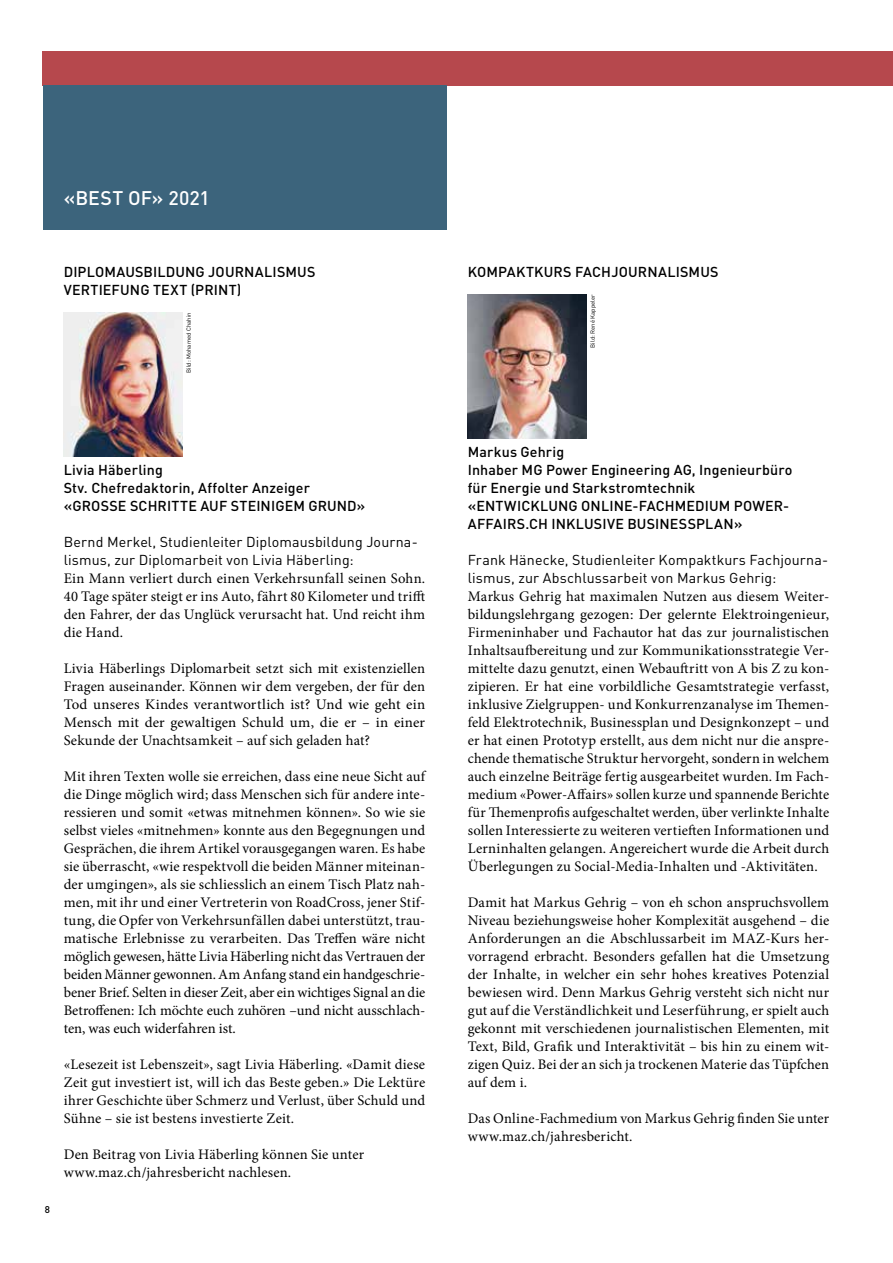
<style>
.page{position:relative;width:893px;height:1263px;background:#fff}
.page>*{position:absolute;margin:0;border:0;box-sizing:border-box;transform-origin:0 0}
.t1{font:500 19.5px "DIN";letter-spacing:.01em;color:#fff}
.t2{font:14.7px/18px "Minion Pro";letter-spacing:.01em;color:#000;text-align:justify}
.t3{font:500 14.25px/18px "DIN";letter-spacing:.01em;color:#000}
.t4{font:14.25px/18px "DIN";letter-spacing:.01em;color:#000}
.t5{font:500 9.75px "DIN";color:#000}
.t6{font:6px "DIN";color:#000}
</style>
<div class="page">
<img style="left:468px;top:295px;width:119px;height:144px">
<img style="left:64px;top:313px;width:119px;height:144px">
<div style="left:43px;top:51px;width:850px;height:35px;background:#b6484d"></div>
<div style="left:43px;top:86px;width:403px;height:144px;background:#3c647c"></div>
<h1 class="t1" style="left:64px;top:185px;width:148px">«BEST OF» 2021</h1>
<p class="t3" style="left:64px;top:262px;width:253px">DIPLOMAUSBILDUNG JOURNALISM US<br>VERTIEFUNG TEXT (PRINT)</p>
<p class="t6" style="left:185px;top:373px;width:62px;rotate:-90deg">Bild: Mohamed Chahin</p>
<p class="t5" style="left:45px;top:1203px;width:7px">8</p>
<p class="t3" style="left:64px;top:460px;width:303px">LIVIA HÄBERLING<br>STV. CHEFREDAKTORIN, AFFOLTER ANZEIGER «GROSSE SCHRITTE AUF STEINIGEM GRUND»</p>
<p class="t4" style="left:64px;top:532px;width:355px">Bernd Merkel, Studienleiter Diplomausbildung Journa&shy;lismus, zur Diplomarbeit von Livia Häberling:</p>
<p class="t2" style="left:64px;top:569px;width:363px">Ein Mann verliert durch einen Verkehrsunfall seinen Sohn.<br>40 Tage später steigt er ins Auto, fährt 80 Kilometer und trifft den Fahrer, der das Unglück verursacht hat. Und reicht ihm die Hand.</p>
<p class="t2" style="left:64px;top:659px;width:363px">Livia Häberlings Diplomarbeit setzt sich mit existenziellen Fragen auseinander. Können wir dem vergeben, der für den Tod unseres Kindes verantwortlich ist? Und wie geht ein Mensch mit der gewaltigen Schuld um, die er – in einer Sekunde der Unachtsamkeit – auf sich geladen hat?</p>
<p class="t2" style="left:64px;top:767px;width:363px">Mit ihren Texten wolle sie erreichen, dass eine neue Sicht auf die Dinge möglich wird; dass Menschen sich für andere inte&shy;ressieren und somit «etwas mitnehmen können». So wie sie selbst vieles «mitnehmen» konnte aus den Begegnungen und Gesprächen, die ihrem Artikel vorausgegangen waren. Es habe sie überrascht, «wie respektvoll die beiden Männer miteinan&shy;der umgingen», als sie schliesslich an einem Tisch Platz nah&shy;men, mit ihr und einer Vertreterin von RoadCross, jener Stif&shy;tung, die Opfer von Verkehrsunfällen dabei unterstützt, trau&shy;matische Erlebnisse zu verarbeiten. Das Treffen wäre nicht möglich gewesen, hätte Livia Häberling nicht das Vertrauen der beiden Männer gewonnen. Am Anfang stand ein handgeschrie&shy;bener Brief. Selten in dieser Zeit, aber ein wichtiges Signal an die Betroffenen: Ich möchte euch zuhören –und nicht ausschlach&shy;ten, was euch widerfahren ist.</p>
<p class="t2" style="left:64px;top:1055px;width:363px">«Lesezeit ist Lebenszeit», sagt Livia Häberling. «Damit diese Zeit gut investiert ist, will ich das Beste geben.» Die Lektüre ihrer Geschichte über Schmerz und Verlust, über Schuld und Sühne – sie ist bestens investierte Zeit.</p>
<p class="t2" style="left:64px;top:1145px;width:302px">Den Beitrag von Livia Häberling können Sie unter www.maz.ch/jahresbericht nachlesen.</p>
<p class="t3" style="left:468px;top:262px;width:252px">KOM PAKTKURS FACHJOURNALISM US</p>
<p class="t6" style="left:589px;top:348px;width:55px;rotate:-90deg">Bild: René Kappeler</p>
<p class="t3" style="left:468px;top:442px;width:326px">MARKUS GEHRIG<br>I NHABER MG POWER ENGINEERING AG, I NGENIEURBÜRO<br>FÜR ENERGIE UND STARKSTROMTECHNIK «ENTWICKLUNG ONLINE-FACHM EDIUM POWER-<br>AFFA</p>
<p class="t3" style="left:503px;top:514px;width:241px">IRS.CH INKLUSIVE BUSINESSPLAN»</p>
<p class="t4" style="left:468px;top:550px;width:362px">Frank Hänecke, Studienleiter Kompaktkurs Fachjourna&shy;lismus, zur Abschlussarbeit von Markus Gehrig:</p>
<p class="t2" style="left:468px;top:587px;width:363px">Markus Gehrig hat maximalen Nutzen aus diesem Weiter&shy;bildungslehrgang gezogen: Der gelernte Elektroingenieur, Firmeninhaber und Fachautor hat das zur journalistischen Inhaltsaufbereitung und zur Kommunikationsstrategie Ver&shy;mittelte dazu genutzt, einen Webauftritt von A bis Z zu kon&shy;zipieren. Er hat eine vorbildliche Gesamtstrategie verfasst, inklusive Zielgruppen- und Konkurrenzanalyse im Themen&shy;feld Elektrotechnik, Businessplan und Designkonzept – und er hat einen Prototyp erstellt, aus dem nicht nur die anspre&shy;chende thematische Struktur hervorgeht, sondern in welchem auch einzelne Beiträge fertig ausgearbeitet wurden. Im Fach&shy;medium «Power-Affairs» sollen kurze und spannende Berichte für Themenprofis aufgeschaltet werden, über verlinkte Inhalte sollen Interessierte zu weiteren vertieften Informationen und Lerninhalten gelangen. Angereichert wurde die Arbeit durch Überlegungen zu Social-Media-Inhalten und -Aktivitäten.</p>
<p class="t2" style="left:468px;top:893px;width:363px">Damit hat Markus Gehrig – von eh schon anspruchsvollem Niveau beziehungsweise hoher Komplexität ausgehend – die Anforderungen an die Abschlussarbeit im MAZ-Kurs her&shy;vorragend erbracht. Besonders gefallen hat die Umsetzung der Inhalte, in welcher ein sehr hohes kreatives Potenzial bewiesen wird. Denn Markus Gehrig versteht sich nicht nur gut auf die Verständlichkeit und Leserführung, er spielt auch gekonnt mit verschiedenen journalistischen Elementen, mit Text, Bild, Grafik und Interaktivität – bis hin zu einem wit&shy;zigen Quiz. Bei der an sich ja trockenen Materie das Tüpfchen auf dem i.</p>
<p class="t2" style="left:468px;top:1109px;width:363px">Das Online-Fachmedium von Markus Gehrig finden Sie unter www.maz.ch/jahresbericht.</p>
</div>
